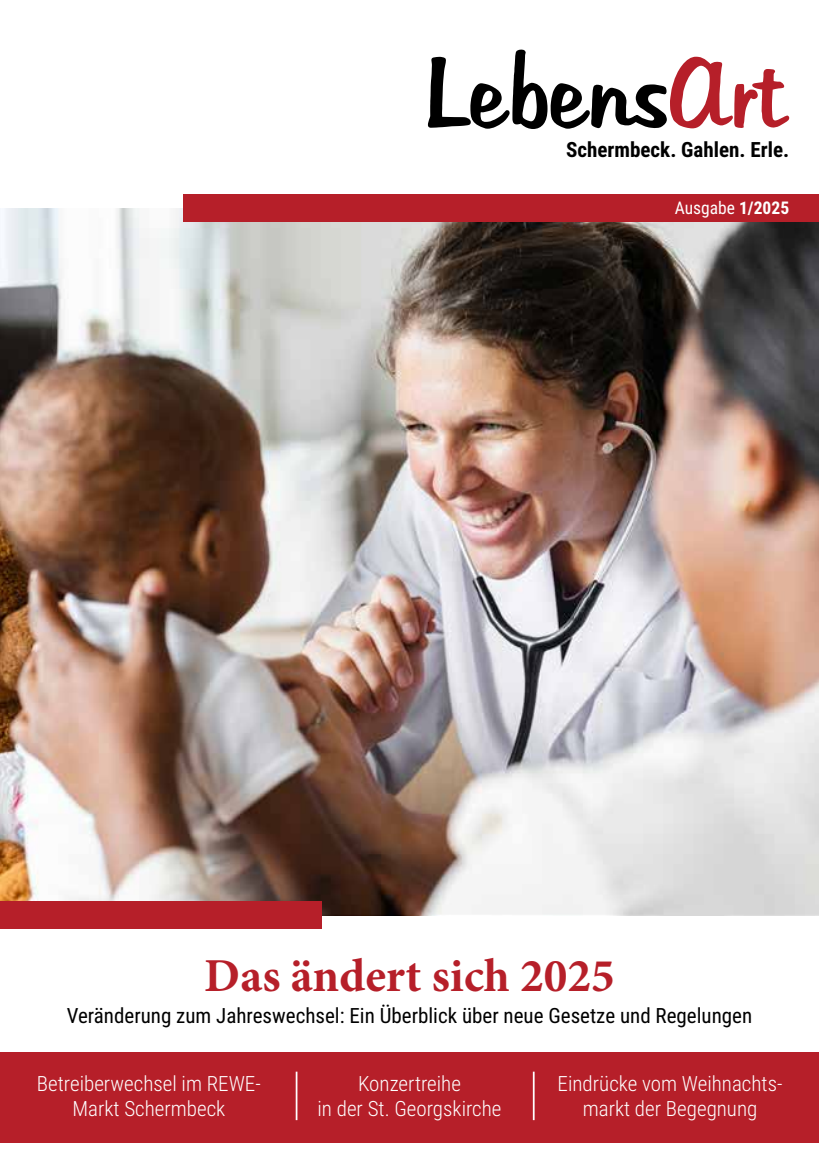
<style>
.page{position:relative;width:819px;height:1166px;background:#fff}
.page>*{position:absolute;margin:0;border:0;box-sizing:border-box;transform-origin:0 0}
.t1{font:700 47.25px "Minion Pro";color:#b61f29}
.t2{font:300 21px/25.2px "Roboto Condensed";color:#fff;text-align:center}
.t3{font:21px "Roboto Condensed";color:#000}
.t4{font:700 21px "Roboto Condensed";color:#000}
.t5{font:17.5px "Roboto Condensed";color:#fff}
.s1{font-weight:700}
</style>
<div class="page">
<div style="left:0;top:1052px;width:819px;height:90px;background:#b61f29"></div>
<img style="left:0;top:208px;width:819px;height:707px">
<div style="left:0;top:902px;width:321px;height:27px;background:#b61f29"></div>
<div style="left:184px;top:194px;width:635px;height:27px;background:#b61f29"></div>
<hr style="left:296px;top:1071px;width:1px;height:49px;background:#fff">
<hr style="left:533px;top:1071px;width:1px;height:49px;background:#fff">
<svg style="left:428px;top:49px;width:361px;height:80px"></svg>
<p class="t4" style="left:566px;top:135px;width:224px">Schermbeck. Gahlen. Erle.</p>
<p class="t5" style="left:674px;top:196px;width:116px">Ausgabe <span class="s1">1/2025</span></p>
<h1 class="t1" style="left:204px;top:943px;width:412px">Das ändert sich 2025</h1>
<p class="t3" style="left:67px;top:1000px;width:687px">Veränderung zum Jahreswechsel: Ein Überblick über neue Gesetze und Regelungen</p>
<p class="t2" style="left:37px;top:1070px;width:225px">Betreiberwechsel im REWE-<br>Markt Schermbeck</p>
<p class="t2" style="left:557px;top:1070px;width:226px">Eindrücke vom Weihnachts&shy;markt der Begegnung</p>
<p class="t2" style="left:317px;top:1070px;width:185px">Konzertreihe<br>in der St. Georgskirche</p>
</div>
